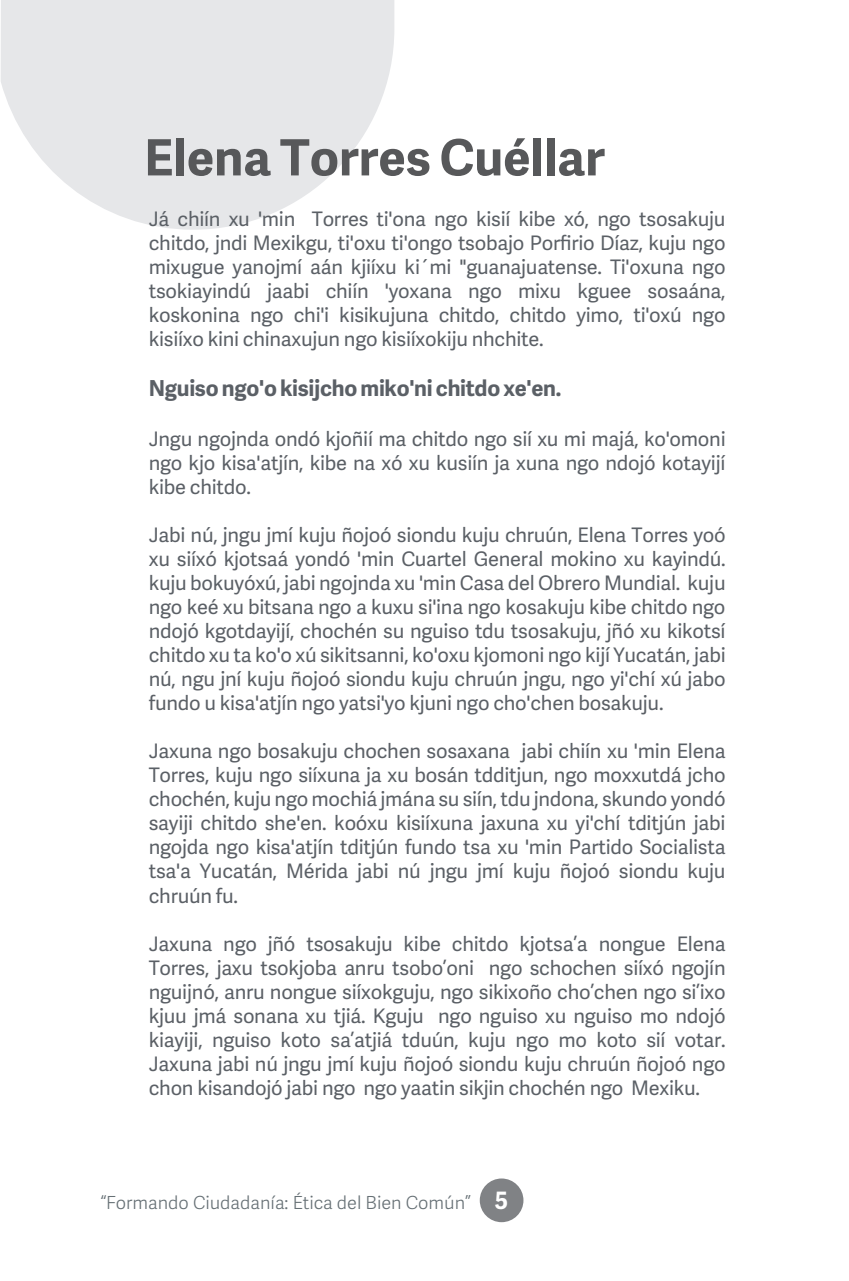
<style>
.page{position:relative;width:849px;height:1281px;background:#fff}
.page>*{position:absolute;margin:0;border:0;box-sizing:border-box;transform-origin:0 0}
.t1{font:700 50px "Adelle Sans";color:#57585a}
.t2{font:700 22px "Adelle Sans";letter-spacing:-.015em;color:#5b6066}
.t3{font:20px/24px "Adelle Sans";letter-spacing:-.015em;color:#5b6066;text-align:justify}
.t4{font:300 18px "Adelle Sans";color:#667075}
.s1{font-weight:700;font-size:24px;color:#fff}
</style>
<div class="page">
<svg style="left:1px;top:0;width:393px;height:230px;fill:#e6e7e9"></svg>
<div style="left:480px;top:1178px;width:43px;height:44px;background:#808285;border-radius:50%"></div>
<h1 class="t1" style="left:144px;top:121px;width:462px">Elena Torres Cuéllar</h1>
<p class="t3" style="left:149px;top:206px;width:578px">Já chiín xu 'min Torres ti'ona ngo kisií kibe xó, ngo tsosakuju chitdo, jndi Mexikgu, ti'oxu ti'ongo tsobajo Porfirio Díaz, kuju ngo mixugue yanojmí aán kjiíxu ki´mi "guanajuatense. Ti'oxuna ngo tsokiayindú jaabi chiín 'yoxana ngo mixu kguee sosaána, koskonina ngo chi'i kisikujuna chitdo, chitdo yimo, ti'oxú ngo kisiíxo kini chinaxujun ngo kisiíxokĳu nhchite.</p>
<p class="t2" style="left:149px;top:372px;width:414px">Nguiso ngo'o kisĳcho miko'ni chitdo xe'en.</p>
<p class="t3" style="left:149px;top:427px;width:578px">Jngu ngojnda ondó kjoñií ma chitdo ngo sií xu mi majá, ko'omoni ngo kjo kisa'atjín, kibe na xó xu kusiín ja xuna ngo ndojó kotayĳí kibe chitdo.</p>
<p class="t3" style="left:149px;top:523px;width:578px">Jabi nú, jngu jmí kuju ñojoó siondu kuju chruún, Elena Torres yoó xu siíxó kjotsaá yondó 'min Cuartel General mokino xu kayindú. kuju bokuyóxú, jabi ngojnda xu 'min Casa del Obrero Mundial. kuju ngo keé xu bitsana ngo a kuxu si'ina ngo kosakuju kibe chitdo ngo ndojó kgotdayĳí, chochén su nguiso tdu tsosakuju, jñó xu kikotsí chitdo xu ta ko'o xú sikitsanni, ko'oxu kjomoni ngo kĳí Yucatán, jabi nú, ngu jní kuju ñojoó siondu kuju chruún jngu, ngo yi'chí xú jabo fundo u kisa'atjín ngo yatsi'yo kjuni ngo cho'chen bosakuju.</p>
<p class="t3" style="left:149px;top:739px;width:578px">Jaxuna ngo bosakuju chochen sosaxana jabi chiín xu 'min Elena Torres, kuju ngo siíxuna ja xu bosán tdditjun, ngo moxxutdá jcho chochén, kuju ngo mochiá jmána su siín, tdu jndona, skundo yondó sayĳi chitdo she'en. koóxu kisiíxuna jaxuna xu yi'chí tditjún jabi ngojda ngo kisa'atjín tditjún fundo tsa xu 'min Partido Socialista tsa'a Yucatán, Mérida jabi nú jngu jmí kuju ñojoó siondu kuju chruún fu.</p>
<p class="t3" style="left:149px;top:931px;width:578px">Jaxuna ngo jñó tsosakuju kibe chitdo kjotsa’a nongue Elena Torres, jaxu tsokjoba anru tsobo’oni ngo schochen siíxó ngojín nguĳnó, anru nongue siíxokguju, ngo sikixoño cho’chen ngo si’ixo kjuu jmá sonana xu tjiá. Kguju ngo nguiso xu nguiso mo ndojó kiayĳi, nguiso koto sa’atjiá tduún, kuju ngo mo koto sií votar.<br>Jaxuna jabi nú jngu jmí kuju ñojoó siondu kuju chruún ñojoó ngo chon kisandojó jabi ngo ngo yaatin sikjin chochén ngo Mexiku.</p>
<p class="t4" style="left:100px;top:1189px;width:409px">“Formando Ciudadanía: Ética del Bien Común” <span class="s1">5</span></p>
</div>
